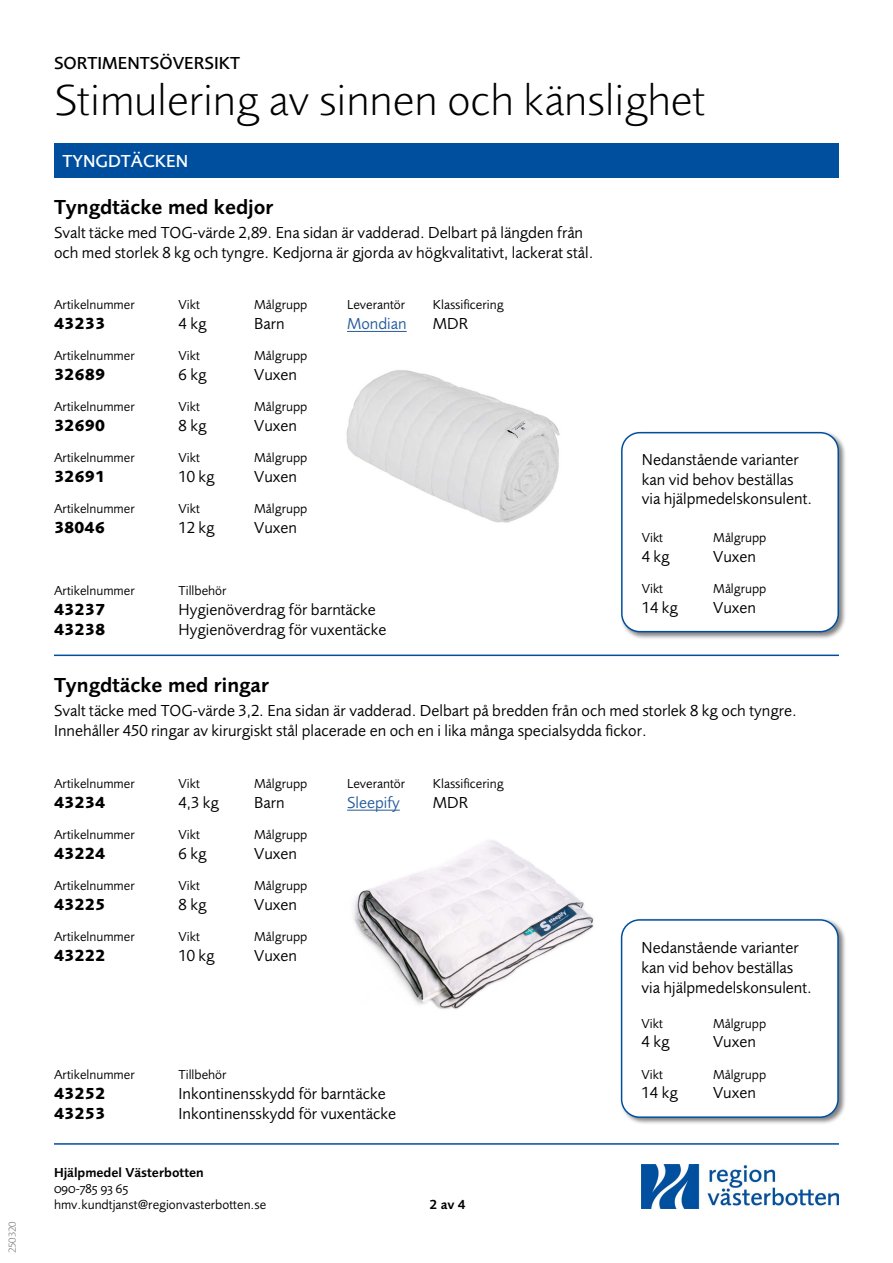
<style>
.page{position:relative;width:893px;height:1263px;background:#fff}
.page>*{position:absolute;margin:0;border:0;box-sizing:border-box;transform-origin:0 0}
.t1{font:300 45px "Foundry Sans";color:#000}
.t2{font:21px "Foundry Sans Demi";color:#000}
.t3{font:500 18px "Foundry Sans";color:#000}
.t4{font:500 18px "Foundry Sans";color:#fff}
.t5{font:16.5px/19.8px "Foundry Sans Normal";color:#000}
.t6{font:700 16.5px/19.8px "Foundry Sans";color:#000}
.t7{font:16.5px "Foundry Sans Normal";color:#275b9b}
.t8{font:13.5px "Foundry Sans Normal";color:#000}
.t9{font:13.5px "Foundry Sans Demi";color:#000}
.t10{font:13.5px "Foundry Sans Expert Normal";color:#000}
.t11{font:300 10.5px "Foundry Sans";color:#706f6f}
</style>
<div class="page">
<img style="left:642px;top:1164px;width:197px;height:45px">
<div style="left:54px;top:143px;width:785px;height:5px;background:#004f9f"></div>
<hr style="left:54px;top:1143px;width:785px;height:2px;background:#004f9f">
<div style="left:620px;top:430px;width:227px;height:210px;background:#000;opacity:.5"></div>
<div style="left:622px;top:433px;width:216px;height:199px;background:#fff;border-radius:18px"></div>
<div style="left:621px;top:432px;width:218px;height:200px;border:2px solid #004f9f;border-radius:18px"></div>
<hr style="left:54px;top:654px;width:785px;height:2px;background:#004f9f">
<div style="left:54px;top:144px;width:785px;height:34px;background:#004f9f"></div>
<hr style="left:347px;top:331px;width:60px;height:1px;background:#275b9b">
<img style="left:346px;top:370px;width:214px;height:153px">
<hr style="left:347px;top:810px;width:53px;height:1px;background:#275b9b">
<img style="left:353px;top:840px;width:241px;height:170px">
<div style="left:620px;top:918px;width:226px;height:208px;background:#000;opacity:.5"></div>
<div style="left:622px;top:920px;width:216px;height:197px;background:#fff;border-radius:18px"></div>
<div style="left:621px;top:919px;width:218px;height:199px;border:2px solid #004f9f;border-radius:18px"></div>
<p class="t11" style="left:6px;top:1253px;width:33px;rotate:-90deg">250320</p>
<p class="t3" style="left:54px;top:53px;width:188px">SORTIMENTSÖVERSIKT</p>
<h1 class="t1" style="left:54px;top:74px;width:653px">Stimulering av sinnen och känslighet</h1>
<p class="t4" style="left:63px;top:151px;width:127px">TYNGDTÄCKEN</p>
<p class="t2" style="left:54px;top:195px;width:221px">Tyngdtäcke med kedjor</p>
<p class="t5" style="left:54px;top:222px;width:541px">Svalt täcke med TOG-värde 2,89. Ena sidan är vadderad. Delbart på längden från och med storlek 8 kg och tyngre. Kedjorna är gjorda av högkvalitativt, lackerat stål.</p>
<p class="t8" style="left:54px;top:297px;width:82px">Artikelnummer</p>
<p class="t6" style="left:54px;top:313px;width:53px">43233</p>
<p class="t8" style="left:179px;top:297px;width:23px">Vikt</p>
<p class="t5" style="left:179px;top:313px;width:29px">4 kg</p>
<p class="t8" style="left:254px;top:297px;width:55px">Målgrupp</p>
<p class="t5" style="left:254px;top:313px;width:32px">Barn</p>
<p class="t8" style="left:347px;top:297px;width:60px">Leverantör</p>
<p class="t7" style="left:347px;top:314px;width:61px">Mondian</p>
<p class="t8" style="left:433px;top:297px;width:72px">Klassificering</p>
<p class="t5" style="left:433px;top:313px;width:37px">MDR</p>
<p class="t8" style="left:54px;top:348px;width:82px">Artikelnummer</p>
<p class="t6" style="left:54px;top:364px;width:53px">32689</p>
<p class="t8" style="left:179px;top:348px;width:23px">Vikt</p>
<p class="t5" style="left:179px;top:364px;width:29px">6 kg</p>
<p class="t8" style="left:254px;top:348px;width:55px">Målgrupp</p>
<p class="t5" style="left:254px;top:364px;width:44px">Vuxen</p>
<p class="t8" style="left:54px;top:399px;width:82px">Artikelnummer</p>
<p class="t6" style="left:54px;top:415px;width:53px">32690</p>
<p class="t8" style="left:179px;top:399px;width:23px">Vikt</p>
<p class="t5" style="left:179px;top:415px;width:29px">8 kg</p>
<p class="t8" style="left:254px;top:399px;width:55px">Målgrupp</p>
<p class="t5" style="left:254px;top:415px;width:44px">Vuxen</p>
<p class="t8" style="left:54px;top:450px;width:82px">Artikelnummer</p>
<p class="t6" style="left:54px;top:466px;width:53px">32691</p>
<p class="t8" style="left:54px;top:501px;width:82px">Artikelnummer</p>
<p class="t6" style="left:54px;top:518px;width:53px">38046</p>
<p class="t8" style="left:179px;top:450px;width:23px">Vikt</p>
<p class="t5" style="left:179px;top:467px;width:38px">10 kg</p>
<p class="t8" style="left:179px;top:501px;width:23px">Vikt</p>
<p class="t5" style="left:179px;top:518px;width:38px">12 kg</p>
<p class="t8" style="left:254px;top:450px;width:55px">Målgrupp</p>
<p class="t5" style="left:254px;top:467px;width:44px">Vuxen</p>
<p class="t8" style="left:254px;top:501px;width:55px">Målgrupp</p>
<p class="t5" style="left:254px;top:518px;width:44px">Vuxen</p>
<p class="t5" style="left:642px;top:449px;width:172px">Nedanstående varianter kan vid behov beställas via hjälpmedelskonsulent.</p>
<p class="t8" style="left:642px;top:530px;width:23px">Vikt</p>
<p class="t5" style="left:642px;top:546px;width:29px">4 kg</p>
<p class="t8" style="left:713px;top:530px;width:55px">Målgrupp</p>
<p class="t5" style="left:713px;top:546px;width:44px">Vuxen</p>
<p class="t8" style="left:54px;top:583px;width:82px">Artikelnummer</p>
<p class="t6" style="left:54px;top:599px;width:53px">43237<br>43238</p>
<p class="t8" style="left:179px;top:583px;width:49px">Tillbehör</p>
<p class="t5" style="left:179px;top:599px;width:209px">Hygienöverdrag för barntäcke<br>Hygienöverdrag för vuxentäcke</p>
<p class="t8" style="left:642px;top:581px;width:23px">Vikt</p>
<p class="t5" style="left:642px;top:597px;width:38px">14 kg</p>
<p class="t8" style="left:713px;top:581px;width:55px">Målgrupp</p>
<p class="t5" style="left:713px;top:597px;width:44px">Vuxen</p>
<p class="t2" style="left:54px;top:673px;width:217px">Tyngdtäcke med ringar</p>
<p class="t5" style="left:54px;top:701px;width:744px">Svalt täcke med TOG-värde 3,2. Ena sidan är vadderad. Delbart på bredden från och med storlek 8 kg och tyngre.<br>Innehåller 450 ringar av kirurgiskt stål placerade en och en i lika många specialsydda fickor.</p>
<p class="t8" style="left:179px;top:775px;width:23px">Vikt</p>
<p class="t5" style="left:179px;top:792px;width:42px">4,3 kg</p>
<p class="t8" style="left:433px;top:775px;width:72px">Klassificering</p>
<p class="t5" style="left:433px;top:792px;width:37px">MDR</p>
<p class="t8" style="left:254px;top:775px;width:55px">Målgrupp</p>
<p class="t5" style="left:254px;top:792px;width:32px">Barn</p>
<p class="t8" style="left:54px;top:775px;width:82px">Artikelnummer</p>
<p class="t6" style="left:54px;top:792px;width:53px">43234</p>
<p class="t8" style="left:347px;top:775px;width:60px">Leverantör</p>
<p class="t7" style="left:347px;top:792px;width:54px">Sleepify</p>
<p class="t8" style="left:54px;top:826px;width:82px">Artikelnummer</p>
<p class="t6" style="left:54px;top:843px;width:53px">43224</p>
<p class="t8" style="left:179px;top:826px;width:23px">Vikt</p>
<p class="t5" style="left:179px;top:843px;width:29px">6 kg</p>
<p class="t8" style="left:254px;top:826px;width:55px">Målgrupp</p>
<p class="t5" style="left:254px;top:843px;width:44px">Vuxen</p>
<p class="t8" style="left:54px;top:877px;width:82px">Artikelnummer</p>
<p class="t6" style="left:54px;top:894px;width:53px">43225</p>
<p class="t8" style="left:179px;top:877px;width:23px">Vikt</p>
<p class="t5" style="left:179px;top:894px;width:29px">8 kg</p>
<p class="t8" style="left:254px;top:877px;width:55px">Målgrupp</p>
<p class="t5" style="left:254px;top:894px;width:44px">Vuxen</p>
<p class="t8" style="left:54px;top:928px;width:82px">Artikelnummer</p>
<p class="t6" style="left:54px;top:945px;width:53px">43222</p>
<p class="t8" style="left:179px;top:928px;width:23px">Vikt</p>
<p class="t5" style="left:179px;top:945px;width:38px">10 kg</p>
<p class="t8" style="left:254px;top:928px;width:55px">Målgrupp</p>
<p class="t5" style="left:254px;top:945px;width:44px">Vuxen</p>
<p class="t8" style="left:54px;top:1067px;width:82px">Artikelnummer</p>
<p class="t6" style="left:54px;top:1084px;width:53px">43252<br>43253</p>
<p class="t8" style="left:179px;top:1067px;width:49px">Tillbehör</p>
<p class="t5" style="left:179px;top:1084px;width:219px">Inkontinensskydd för barntäcke<br>Inkontinensskydd för vuxentäcke</p>
<p class="t9" style="left:54px;top:1164px;width:151px">Hjälpmedel Västerbotten</p>
<p class="t10" style="left:54px;top:1180px;width:75px">090-785 93 65</p>
<p class="t8" style="left:54px;top:1197px;width:214px">hmv.kundtjanst@regionvasterbotten.se</p>
<p class="t9" style="left:429px;top:1196px;width:38px">2 av 4</p>
<p class="t5" style="left:642px;top:938px;width:172px">Nedanstående varianter kan vid behov beställas via hjälpmedelskonsulent.</p>
<p class="t8" style="left:642px;top:1015px;width:23px">Vikt</p>
<p class="t5" style="left:642px;top:1032px;width:29px">4 kg</p>
<p class="t8" style="left:642px;top:1066px;width:23px">Vikt</p>
<p class="t5" style="left:642px;top:1083px;width:38px">14 kg</p>
<p class="t8" style="left:713px;top:1015px;width:55px">Målgrupp</p>
<p class="t5" style="left:713px;top:1032px;width:44px">Vuxen</p>
<p class="t8" style="left:713px;top:1066px;width:55px">Målgrupp</p>
<p class="t5" style="left:713px;top:1083px;width:44px">Vuxen</p>
</div>
